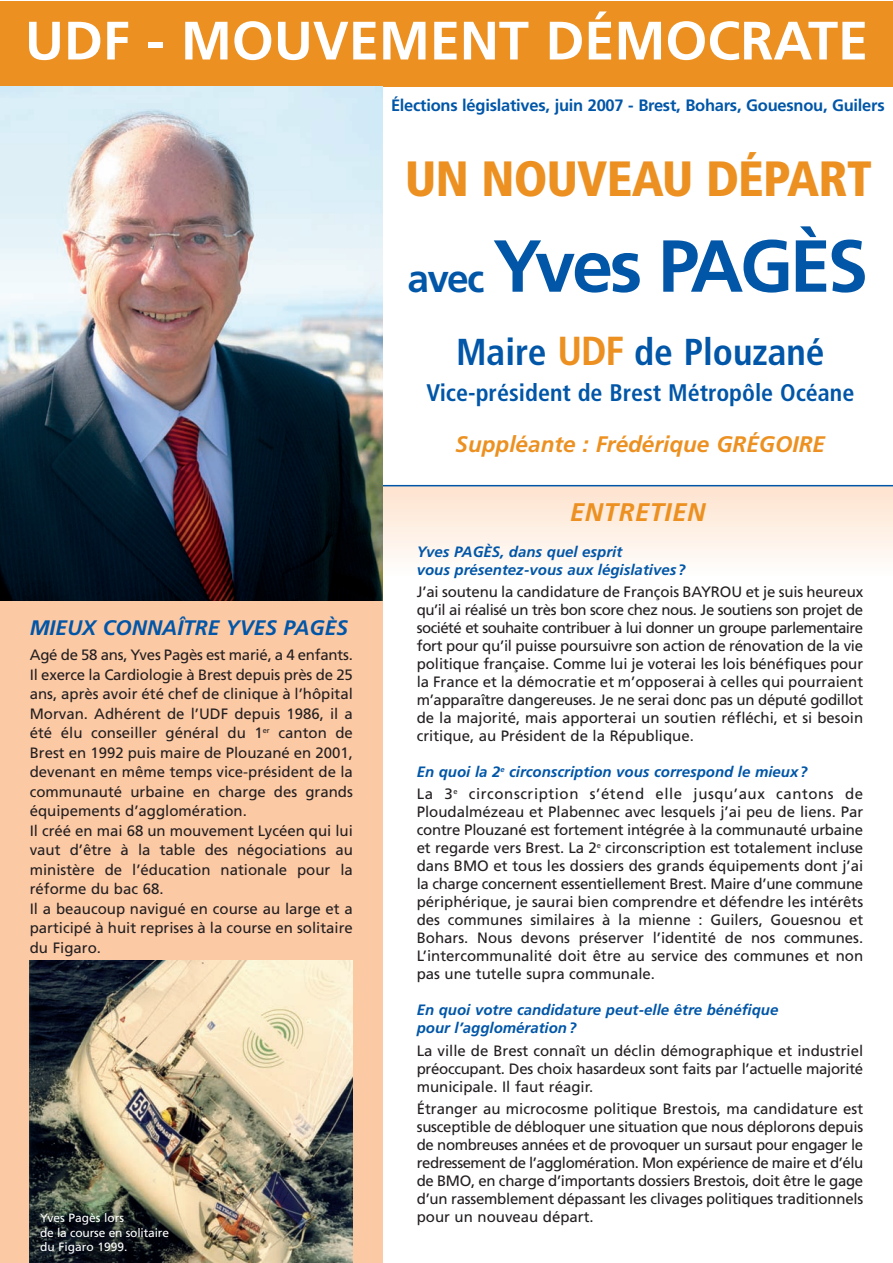
<style>
.page{position:relative;width:893px;height:1263px;background:#fff}
.page>*{position:absolute;margin:0;border:0;box-sizing:border-box;transform-origin:0 0}
.t1{font:700 73.5px "Frutiger";letter-spacing:-.045em;color:#0156a8}
.t2{font:700 54px "Frutiger";color:#fff}
.t3{font:900 condensed 49.5px "Frutiger";letter-spacing:-.015em;color:#ec9121}
.t4{font:700 condensed 37.5px "Frutiger";color:#0156a8}
.t5{font:italic 700 25.5px "Frutiger";letter-spacing:.025em;color:#ec9121}
.t6{font:700 condensed 24px "Frutiger";color:#0156a8}
.t7{font:italic 700 22.5px "Frutiger";color:#ec9121}
.t8{font:italic 700 21px "Frutiger";color:#0156a8}
.t9{font:700 16.5px "Frutiger";letter-spacing:-.015em;color:#0156a8}
.t10{font:15px/18px "Frutiger";color:#231f20;text-align:justify}
.t11{font:italic 700 15px/18px "Frutiger";color:#0156a8}
.t12{font:15px/22.2px "Frutiger";letter-spacing:.04em;color:#231f20}
.t13{font:12px/14.4px "Frutiger";color:#fff}
.s1{font-size:39px}
.s2{font-size:40.5px;color:#ec9121}
.s3{font-weight:700;font-style:italic;color:#0156a8}
</style>
<div class="page">
<div style="left:373px;top:485px;width:519px;height:91px;background:linear-gradient(to bottom,#fee2cd,#fefefd)"></div>
<hr style="left:369px;top:485px;width:523px;height:1px;background:#0156a8">
<div style="left:0;top:1px;width:892px;height:85px;background:#ec9121"></div>
<div style="left:0;top:495px;width:383px;height:768px;background:#fcc9a5"></div>
<img style="left:0;top:86px;width:383px;height:515px">
<img style="left:30px;top:960px;width:323px;height:303px">
<h2 class="t2" style="left:25px;top:19px;width:845px">UDF - MOUVEMENT DÉMOCRATE</h2>
<p class="t9" style="left:391px;top:99px;width:495px">Élections législatives, juin 2007 - Brest, Bohars, Gouesnou, Guilers</p>
<h3 class="t3" style="left:405px;top:159px;width:468px">UN NOUVEAU DÉPART</h3>
<h1 class="t1" style="left:407px;top:237px;width:462px"><span class="s1">avec</span> Yves PAGÈS</h1>
<h3 class="t8" style="left:30px;top:620px;width:320px">MIEUX CONNAÎTRE YVES PAGÈS</h3>
<p class="t10" style="left:30px;top:646px;width:325px;line-height:19.5px;text-align:left">Agé de 58 ans, Yves Pagès est marié, a 4 enfants.<br>Il exerce la Cardiologie à Brest depuis près de 25 ans, après avoir été chef de clinique à l’hôpital Morvan. Adhérent de l’UDF depuis 1986, il a été élu conseiller général du 1<sup>er</sup> canton de Brest en 1992 puis maire de Plouzané en 2001, devenant en même temps vice-président de la communauté urbaine en charge des grands équipements d’agglomération.<br>Il créé en mai 68 un mouvement Lycéen qui lui vaut d’être à la table des négociations au ministère de l’éducation nationale pour la réforme du bac 68.<br>Il a beaucoup navigué en course au large et a participé à huit reprises à la course en solitaire du Figaro.</p>
<p class="t13" style="left:40px;top:1212px;width:131px">Yves Pagès lors<br>de la course en solitaire du Figaro 1999.</p>
<h3 class="t4" style="left:456px;top:337px;width:370px">Maire <span class="s2">UDF</span> de Plouzané</h3>
<h3 class="t6" style="left:426px;top:383px;width:429px">Vice-président de Brest Métropôle Océane</h3>
<h3 class="t7" style="left:456px;top:435px;width:371px">Suppléante : Frédérique GRÉGOIRE</h3>
<h3 class="t5" style="left:570px;top:501px;width:137px">ENTRETIEN</h3>
<p class="t11" style="left:417px;top:544px;width:270px">Yves PAGÈS, dans quel esprit<br>vous présentez-vous aux législatives?</p>
<p class="t10" style="left:417px;top:584px;width:448px">J’ai soutenu la candidature de François BAYROU et je suis heureux qu’il ai réalisé un très bon score chez nous. Je soutiens son projet de société et souhaite contribuer à lui donner un groupe parlementaire fort pour qu’il puisse poursuivre son action de rénovation de la vie politique française. Comme lui je voterai les lois bénéfiques pour la France et la démocratie et m’opposerai à celles qui pourraient m’apparaître dangereuses. Je ne serai donc pas un député godillot de la majorité, mais apporterai un soutien réfléchi, et si besoin critique, au Président de la République.</p>
<p class="t12" style="left:417px;top:762px;width:448px"><span class="s3">En quoi la 2</span><sup>e</sup> <span class="s3">circonscription vous correspond le mieux?<br></span>La 3<sup>e</sup> circonscription s’étend elle jusqu’aux cantons de</p>
<p class="t10" style="left:417px;top:804px;width:448px">Ploudalmézeau et Plabennec avec lesquels j’ai peu de liens. Par contre Plouzané est fortement intégrée à la communauté urbaine et regarde vers Brest. La 2<sup>e</sup> circonscription est totalement incluse dans BMO et tous les dossiers des grands équipements dont j’ai la charge concernent essentiellement Brest. Maire d’une commune périphérique, je saurai bien comprendre et défendre les intérêts des communes similaires à la mienne : Guilers, Gouesnou et Bohars. Nous devons préserver l’identité de nos communes.<br>L’intercommunalité doit être au service des communes et non pas une tutelle supra communale.</p>
<p class="t11" style="left:417px;top:1002px;width:363px">En quoi votre candidature peut-elle être bénéfique pour l’agglomération?</p>
<p class="t10" style="left:417px;top:1043px;width:448px">La ville de Brest connaît un déclin démographique et industriel préoccupant. Des choix hasardeux sont faits par l’actuelle majorité municipale. Il faut réagir.</p>
<p class="t10" style="left:417px;top:1101px;width:448px">Étranger au microcosme politique Brestois, ma candidature est susceptible de débloquer une situation que nous déplorons depuis de nombreuses années et de provoquer un sursaut pour engager le redressement de l’agglomération. Mon expérience de maire et d’élu de BMO, en charge d’importants dossiers Brestois, doit être le gage d’un rassemblement dépassant les clivages politiques traditionnels pour un nouveau départ.</p>
</div>
